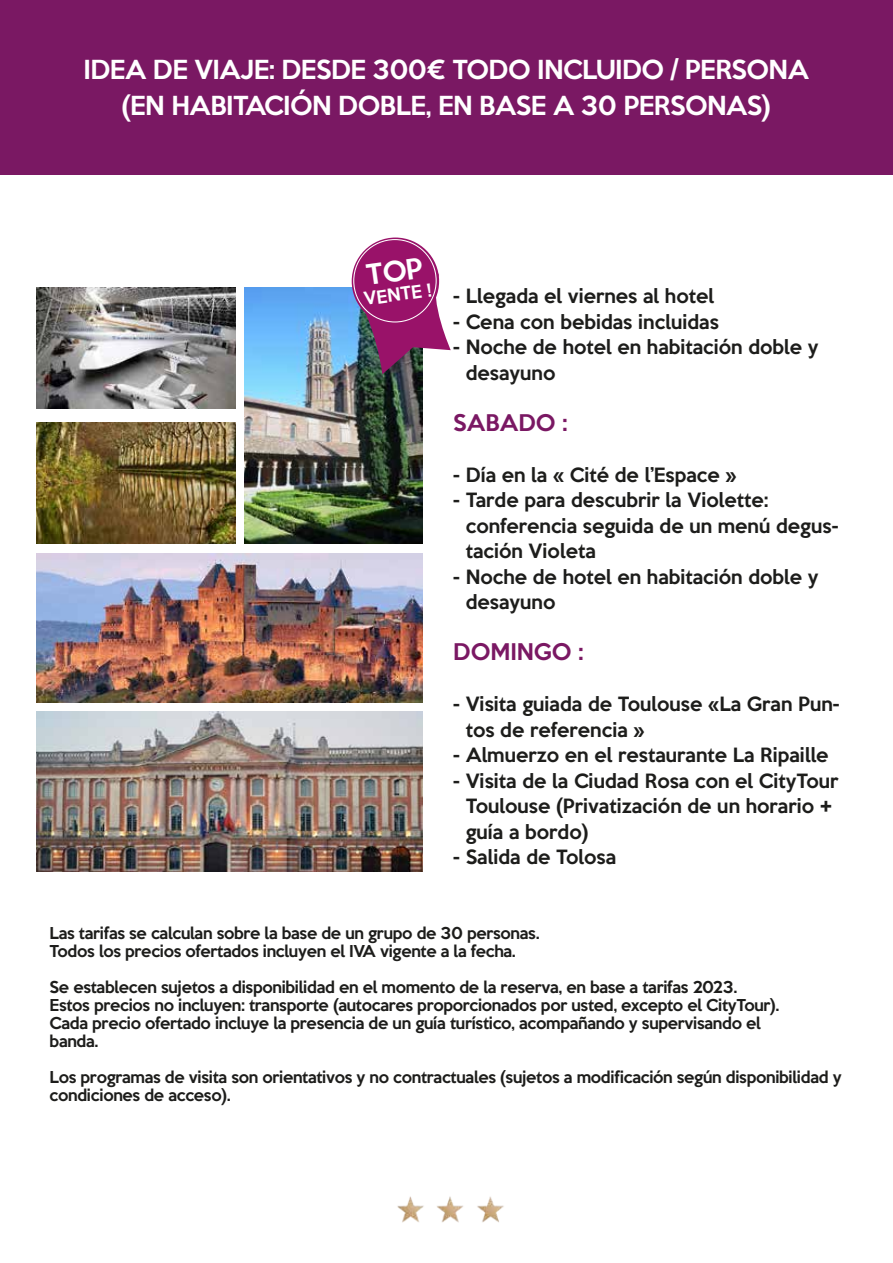
<style>
.page{position:relative;width:893px;height:1263px;background:#fff}
.page>*{position:absolute;margin:0;border:0;box-sizing:border-box;transform-origin:0 0}
.t1{font:500 24px/36px "Keep Calm";letter-spacing:-.02em;color:#fff;text-align:center}
.t2{font:500 21px "Keep Calm";color:#7a1863}
.t3{font:500 18px/25.5px "Keep Calm";color:#1d1d1b}
.t4{font:500 16.5px "Keep Calm";color:#fff}
.t5{font:500 15px/18px "Keep Calm";letter-spacing:-.02em;color:#1d1d1b}
</style>
<div class="page">
<div style="left:0;top:0;width:893px;height:174px;background:#7a1863"></div>
<img style="left:36px;top:287px;width:200px;height:121px">
<img style="left:36px;top:423px;width:200px;height:121px">
<img style="left:245px;top:288px;width:177px;height:256px">
<svg style="left:352px;top:238px;width:87px;height:87px"></svg>
<img style="left:36px;top:553px;width:386px;height:149px">
<img style="left:36px;top:712px;width:386px;height:160px">
<img style="left:397px;top:1196px;width:107px;height:27px">
<svg style="left:357px;top:256px;width:94px;height:118px"></svg>
<h1 class="t1" style="left:84px;top:49px;width:727px">IDEA DE VIAJE: DESDE 300€ TODO INCLUIDO / PERSONA (EN HABITACIÓN DOBLE, EN BASE A 30 PERSONAS)</h1>
<p class="t4" style="left:362px;top:285px;width:70px;rotate:-8deg">VENTE !</p>
<p class="t3" style="left:453px;top:282px;width:262px">- Llegada el viernes al hotel</p>
<p class="t3" style="left:453px;top:307px;width:267px">- Cena con bebidas incluidas</p>
<p class="t3" style="left:466px;top:333px;width:354px;text-indent:-12px">- Noche de hotel en habitación doble y desayuno</p>
<h2 class="t2" style="left:453px;top:404px;width:116px">SABADO :</h2>
<p class="t3" style="left:453px;top:460px;width:285px">- Día en la « Cité de l’Espace »</p>
<p class="t3" style="left:466px;top:486px;width:374px;text-indent:-12px">- Tarde para descubrir la Violette: conferencia seguida de un menú degus&shy;tación Violeta</p>
<p class="t3" style="left:466px;top:562px;width:354px;text-indent:-12px">- Noche de hotel en habitación doble y desayuno</p>
<h2 class="t2" style="left:453px;top:634px;width:132px">DOMINGO :</h2>
<p class="t3" style="left:466px;top:690px;width:375px;text-indent:-12px">- Visita guiada de Toulouse «La Gran Pun&shy;tos de referencia »</p>
<p class="t3" style="left:453px;top:741px;width:377px">- Almuerzo en el restaurante La Ripaille</p>
<p class="t3" style="left:466px;top:766px;width:374px;text-indent:-12px">- Visita de la Ciudad Rosa con el CityTour<br>Toulouse (Privatización de un horario + guía a bordo)</p>
<p class="t3" style="left:453px;top:843px;width:164px">- Salida de Tolosa</p>
<p class="t5" style="left:50px;top:923px;width:491px">Las tarifas se calculan sobre la base de un grupo de 30 personas.<br>Todos los precios ofertados incluyen el IVA vigente a la fecha.</p>
<p class="t5" style="left:50px;top:977px;width:731px">Se establecen sujetos a disponibilidad en el momento de la reserva, en base a tarifas 2023.<br>Estos precios no incluyen: transporte (autocares proporcionados por usted, excepto el CityTour).<br>Cada precio ofertado incluye la presencia de un guía turístico, acompañando y supervisando el banda.</p>
<p class="t5" style="left:50px;top:1067px;width:793px">Los programas de visita son orientativos y no contractuales (sujetos a modificación según disponibilidad y condiciones de acceso).</p>
</div>
